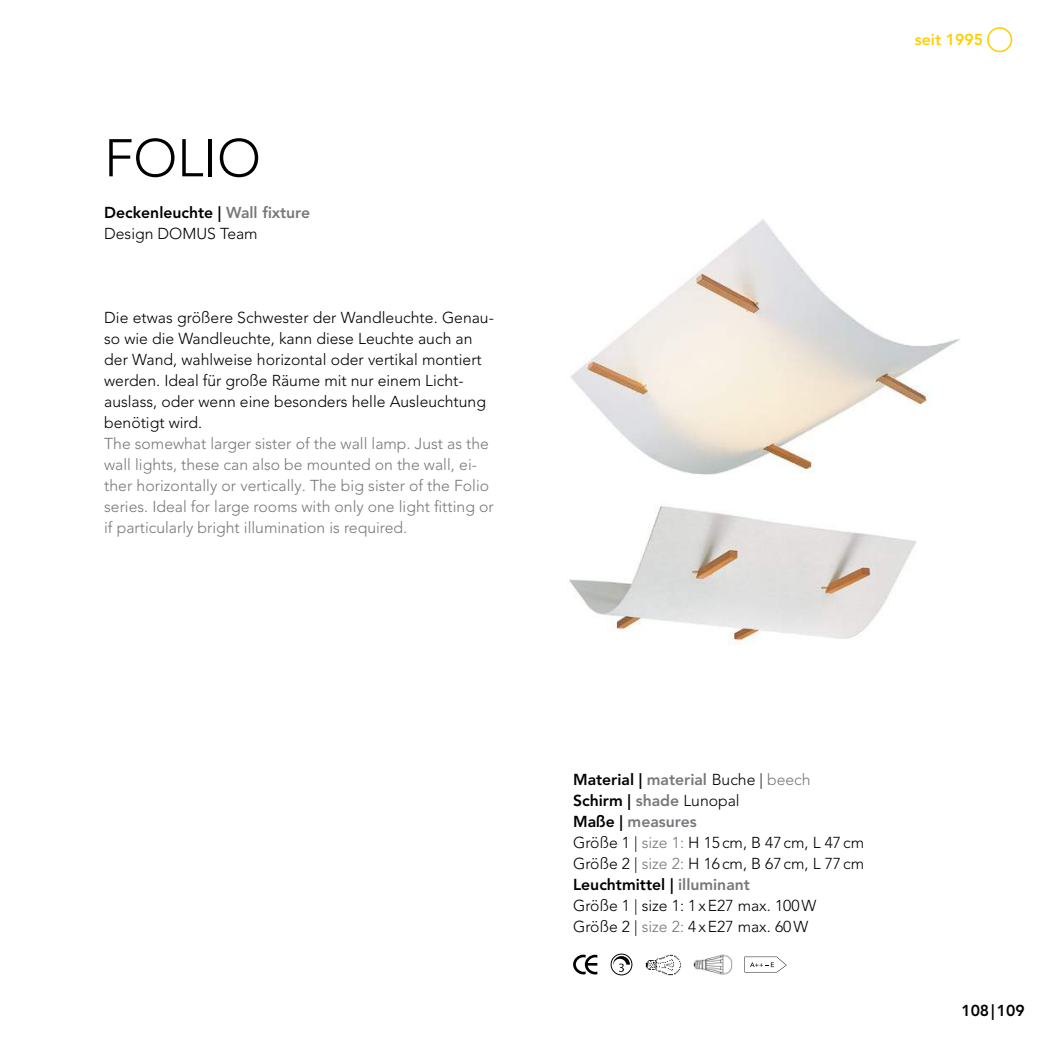
<style>
.page{position:relative;width:1042px;height:1042px;background:#fff}
.page>*{position:absolute;margin:0;border:0;box-sizing:border-box;transform-origin:0 0}
.t1{font:300 52.5px "Avenir LT Pro";color:#000}
.t2{font:300 15.75px/21px "Avenir LT Pro";color:#000}
.t3{font:300 15.75px/21px "Avenir LT Pro";color:#77787b}
.t4{font:800 15.75px "Avenir LT Pro";color:#ffcf01}
.t5{font:800 15.75px "Avenir LT Pro";color:#000}
.s1{font-weight:800}
.s2{font-weight:800;color:#77787b}
.s3{color:#77787b}
</style>
<div class="page">
<img style="left:569px;top:506px;width:348px;height:139px">
<img style="left:571px;top:219px;width:389px;height:256px">
<div style="left:987px;top:27px;width:25px;height:25px;border:2px solid #ffcf01;border-radius:50%"></div>
<img style="left:646px;top:954px;width:34px;height:21px">
<svg style="left:573px;top:954px;width:24px;height:20px"></svg>
<img style="left:693px;top:954px;width:39px;height:21px">
<div style="left:611px;top:954px;width:21px;height:21px;border:1px solid #000;border-radius:50%"></div>
<svg style="left:613px;top:956px;width:17px;height:16px"></svg>
<svg style="left:744px;top:956px;width:42px;height:16px"></svg>
<h1 class="t1" style="left:104px;top:127px;width:158px">FOLIO</h1>
<p class="t2" style="left:104px;top:202px;width:207px"><span class="s1">Deckenleuchte |</span> <span class="s2">Wall fixture<br></span>Design DOMUS Team</p>
<p class="t2" style="left:104px;top:307px;width:391px">Die etwas größere Schwester der Wandleuchte. Genau&shy;so wie die Wandleuchte, kann diese Leuchte auch an der Wand, wahlweise horizontal oder vertikal montiert werden. Ideal für große Räume mit nur einem Licht&shy;auslass, oder wenn eine besonders helle Ausleuchtung benötigt wird.</p>
<p class="t3" style="left:104px;top:433px;width:391px">The somewhat larger sister of the wall lamp. Just as the wall lights, these can also be mounted on the wall, ei&shy;ther horizontally or vertically. The big sister of the Folio series. Ideal for large rooms with only one light fitting or if particularly bright illumination is required.</p>
<p class="t4" style="left:915px;top:30px;width:70px">seit 1995</p>
<p class="t2" style="left:573px;top:769px;width:292px"><span class="s1">Material |</span> <span class="s2">material</span> Buche | <span class="s3">beech<br></span><span class="s1">Schirm |</span> <span class="s2">shade</span> Lunopal<br><span class="s1">Maße |</span> <span class="s2">measures<br></span>Größe 1 | <span class="s3">size 1:</span> H 15cm, B 47cm, L 47cm<br>Größe 2 | <span class="s3">size 2:</span> H 16cm, B 67cm, L 77cm<br><span class="s1">Leuchtmittel |</span> <span class="s2">illuminant<br></span>Größe 1 | size 1: 1xE27 max. 100W<br>Größe 2 | <span class="s3">size 2:</span> 4xE27 max. 60W</p>
<p class="t5" style="left:961px;top:1001px;width:65px">108|109</p>
</div>
